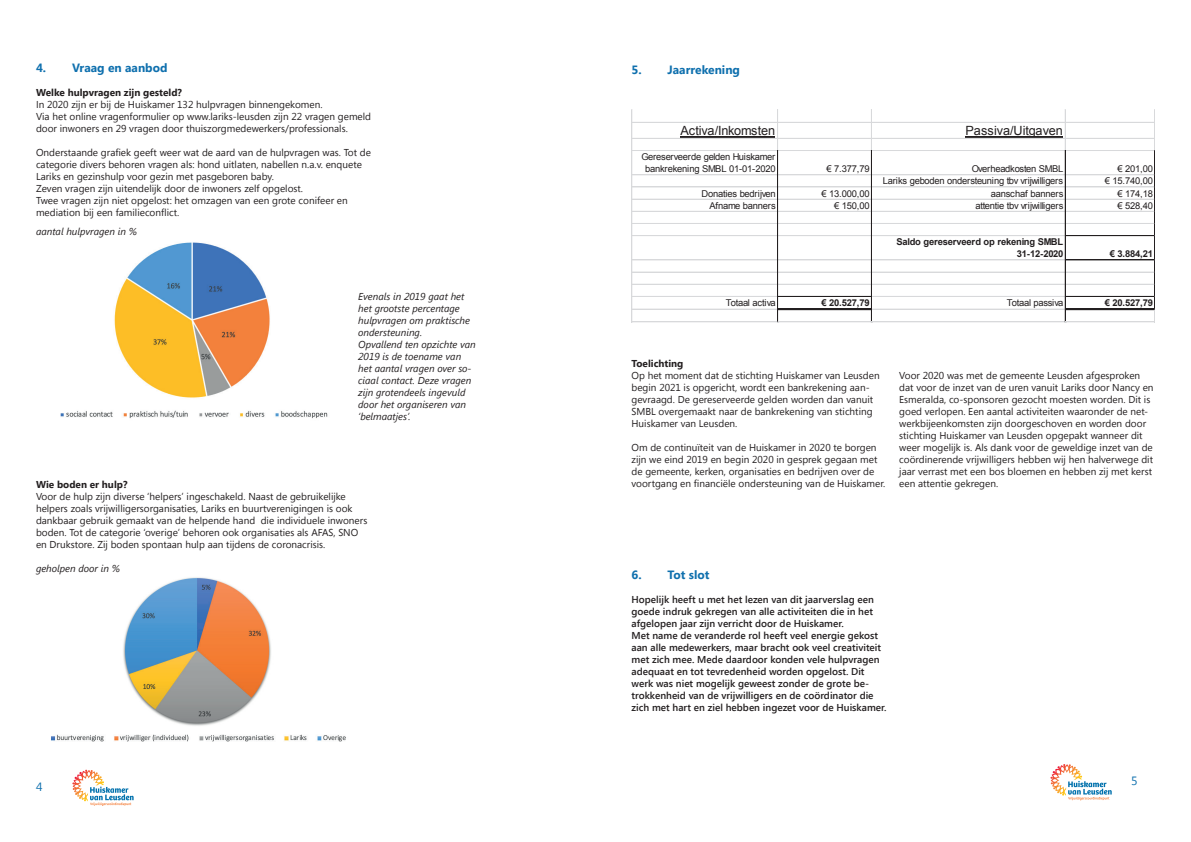
<style>
.page{position:relative;width:1191px;height:842px;background:#fff}
.page>*{position:absolute;margin:0;border:0;box-sizing:border-box;transform-origin:0 0}
.t1{font:12.7px "Arial";letter-spacing:-.01em;color:#231f20}
.t2{font:700 12px "Segoe UI";color:#0f70ae}
.t3{font:12px "Segoe UI";color:#0f70ae}
.t4{font:10px/12px "Segoe UI";color:#231f20}
.t5{font:600 10px/12px "Segoe UI";color:#231f20}
.t6{font:italic 10px/12px "Segoe UI";color:#231f20}
.t7{font:700 10px "Segoe UI";color:#231f20}
.t8{font:9.4px/12.2px "Arial";letter-spacing:-.03em;color:#231f20;text-align:center}
.t9{font:700 9.4px/12.2px "Arial";letter-spacing:-.03em;color:#231f20;text-align:right}
</style>
<div class="page">
<hr style="left:680px;top:136px;width:95px;height:2px;background:#231f20">
<hr style="left:965px;top:136px;width:97px;height:2px;background:#231f20">
<hr style="left:631px;top:150px;width:146px;height:1px;background:#d8d9db">
<hr style="left:777px;top:110px;width:1px;height:40px;background:#d8d9db">
<hr style="left:778px;top:150px;width:93px;height:1px;background:#d8d9db">
<hr style="left:871px;top:110px;width:1px;height:40px;background:#d8d9db">
<hr style="left:871px;top:150px;width:194px;height:1px;background:#d8d9db">
<hr style="left:1065px;top:110px;width:1px;height:40px;background:#d8d9db">
<hr style="left:1065px;top:150px;width:89px;height:1px;background:#d8d9db">
<hr style="left:1154px;top:110px;width:1px;height:40px;background:#d8d9db">
<hr style="left:631px;top:175px;width:146px;height:1px;background:#d8d9db">
<hr style="left:778px;top:175px;width:93px;height:1px;background:#d8d9db">
<hr style="left:871px;top:175px;width:194px;height:1px;background:#d8d9db">
<hr style="left:1065px;top:175px;width:89px;height:1px;background:#d8d9db">
<hr style="left:631px;top:187px;width:146px;height:1px;background:#d8d9db">
<hr style="left:778px;top:187px;width:93px;height:1px;background:#d8d9db">
<hr style="left:871px;top:187px;width:194px;height:1px;background:#d8d9db">
<hr style="left:1065px;top:187px;width:89px;height:1px;background:#d8d9db">
<hr style="left:631px;top:199px;width:146px;height:1px;background:#d8d9db">
<hr style="left:778px;top:199px;width:93px;height:1px;background:#d8d9db">
<hr style="left:871px;top:199px;width:194px;height:1px;background:#d8d9db">
<hr style="left:1065px;top:199px;width:89px;height:1px;background:#d8d9db">
<hr style="left:631px;top:211px;width:146px;height:1px;background:#d8d9db">
<hr style="left:778px;top:211px;width:93px;height:1px;background:#d8d9db">
<hr style="left:871px;top:211px;width:194px;height:1px;background:#d8d9db">
<hr style="left:1065px;top:211px;width:89px;height:1px;background:#d8d9db">
<hr style="left:631px;top:223px;width:146px;height:1px;background:#d8d9db">
<hr style="left:778px;top:223px;width:93px;height:1px;background:#d8d9db">
<hr style="left:871px;top:223px;width:194px;height:1px;background:#d8d9db">
<hr style="left:1065px;top:223px;width:89px;height:1px;background:#d8d9db">
<hr style="left:631px;top:235px;width:146px;height:1px;background:#d8d9db">
<hr style="left:778px;top:235px;width:93px;height:1px;background:#d8d9db">
<hr style="left:871px;top:235px;width:194px;height:1px;background:#d8d9db">
<hr style="left:1065px;top:235px;width:90px;height:1px;background:#231f20">
<hr style="left:631px;top:260px;width:146px;height:1px;background:#d8d9db">
<hr style="left:778px;top:260px;width:93px;height:1px;background:#d8d9db">
<hr style="left:871px;top:260px;width:194px;height:1px;background:#d8d9db">
<hr style="left:1065px;top:260px;width:90px;height:1px;background:#231f20">
<hr style="left:631px;top:272px;width:146px;height:1px;background:#d8d9db">
<hr style="left:778px;top:272px;width:93px;height:1px;background:#d8d9db">
<hr style="left:871px;top:272px;width:194px;height:1px;background:#d8d9db">
<hr style="left:1065px;top:272px;width:89px;height:1px;background:#d8d9db">
<hr style="left:631px;top:284px;width:146px;height:1px;background:#d8d9db">
<hr style="left:778px;top:284px;width:93px;height:1px;background:#d8d9db">
<hr style="left:871px;top:284px;width:194px;height:1px;background:#d8d9db">
<hr style="left:1065px;top:284px;width:89px;height:1px;background:#d8d9db">
<hr style="left:631px;top:296px;width:146px;height:1px;background:#d8d9db">
<hr style="left:778px;top:296px;width:93px;height:1px;background:#231f20">
<hr style="left:871px;top:296px;width:194px;height:1px;background:#d8d9db">
<hr style="left:1065px;top:296px;width:90px;height:1px;background:#231f20">
<hr style="left:631px;top:309px;width:146px;height:1px;background:#d8d9db">
<hr style="left:778px;top:308px;width:93px;height:1px;background:#231f20">
<hr style="left:778px;top:309px;width:93px;height:1px;background:#231f20">
<hr style="left:871px;top:309px;width:194px;height:1px;background:#d8d9db">
<hr style="left:1065px;top:308px;width:89px;height:1px;background:#231f20">
<hr style="left:1065px;top:309px;width:89px;height:1px;background:#231f20">
<hr style="left:631px;top:322px;width:146px;height:1px;background:#d8d9db">
<hr style="left:777px;top:150px;width:1px;height:172px;background:#231f20">
<hr style="left:778px;top:322px;width:93px;height:1px;background:#d8d9db">
<hr style="left:871px;top:150px;width:1px;height:172px;background:#231f20">
<hr style="left:871px;top:322px;width:194px;height:1px;background:#d8d9db">
<hr style="left:1065px;top:150px;width:1px;height:172px;background:#231f20">
<hr style="left:1154px;top:150px;width:1px;height:160px;background:#231f20">
<hr style="left:631px;top:110px;width:1px;height:212px;background:#d8d9db">
<hr style="left:631px;top:122px;width:524px;height:1px;background:#d8d9db">
<hr style="left:631px;top:138px;width:524px;height:1px;background:#d8d9db">
<svg style="left:1154px;top:309px;width:1px;height:13px"></svg>
<hr style="left:1065px;top:322px;width:90px;height:1px;background:#d8d9db">
<svg style="left:72px;top:770px;width:62px;height:36px"></svg>
<svg style="left:1050px;top:764px;width:61px;height:36px"></svg>
<img style="left:60px;top:242px;width:268px;height:177px">
<img style="left:51px;top:577px;width:295px;height:165px">
<p class="t2" style="left:36px;top:59px;width:133px">4. Vraag en aanbod</p>
<p class="t7" style="left:36px;top:86px;width:147px">Welke hulpvragen zijn gesteld?</p>
<p class="t4" style="left:36px;top:98px;width:337px">In 2020 zijn er bij de Huiskamer 132 hulpvragen binnengekomen.<br>Via het online vragenformulier op www.lariks-leusden zijn 22 vragen gemeld door inwoners en 29 vragen door thuiszorgmedewerkers/professionals.</p>
<p class="t4" style="left:36px;top:146px;width:336px">Onderstaande grafiek geeft weer wat de aard van de hulpvragen was. Tot de categorie divers behoren vragen als: hond uitlaten, nabellen n.a.v. enquete Lariks en gezinshulp voor gezin met pasgeboren baby.<br>Zeven vragen zijn uitendelijk door de inwoners zelf opgelost.<br>Twee vragen zijn niet opgelost: het omzagen van een grote conifeer en mediation bij een familieconflict.</p>
<p class="t6" style="left:36px;top:225px;width:102px">aantal hulpvragen in %</p>
<p class="t6" style="left:358px;top:290px;width:119px">Evenals in 2019 gaat het het grootste percentage hulpvragen om praktische ondersteuning.<br>Opvallend ten opzichte van<br>2019 is de toename van het aantal vragen over so&shy;ciaal contact. Deze vragen zijn grotendeels ingevuld door het organiseren van ‘belmaatjes’.</p>
<p class="t7" style="left:36px;top:477px;width:93px">Wie boden er hulp?</p>
<p class="t4" style="left:36px;top:490px;width:333px">Voor de hulp zijn diverse ‘helpers’ ingeschakeld. Naast de gebruikelijke helpers zoals vrijwilligersorganisaties, Lariks en buurtverenigingen is ook dankbaar gebruik gemaakt van de helpende hand die individuele inwoners boden. Tot de categorie ‘overige’ behoren ook organisaties als AFAS, SNO en Drukstore. Zij boden spontaan hulp aan tijdens de coronacrisis.</p>
<p class="t6" style="left:36px;top:561px;width:86px">geholpen door in %</p>
<p class="t3" style="left:36px;top:778px;width:8px">4</p>
<p class="t2" style="left:631px;top:61px;width:110px">5. Jaarrekening</p>
<p class="t1" style="left:680px;top:124px;width:96px">Activa/Inkomsten</p>
<p class="t1" style="left:965px;top:124px;width:99px">Passiva/Uitgaven</p>
<p class="t8" style="left:641px;top:151px;width:136px">Gereserveerde gelden Huiskamer bankrekening SMBL 01-01-2020</p>
<p class="t8" style="left:826px;top:163px;width:45px">€ 7.377,79</p>
<p class="t8" style="left:971px;top:163px;width:93px">Overheadkosten SMBL</p>
<p class="t8" style="left:1117px;top:163px;width:37px">€ 201,00</p>
<p class="t8" style="left:882px;top:175px;width:182px">Lariks geboden ondersteuning tbv vrijwilligers</p>
<p class="t8" style="left:1104px;top:175px;width:50px">€ 15.740,00</p>
<p class="t8" style="left:701px;top:187px;width:76px">Donaties bedrijven</p>
<p class="t8" style="left:821px;top:187px;width:50px">€ 13.000,00</p>
<p class="t8" style="left:991px;top:187px;width:74px">aanschaf banners</p>
<p class="t8" style="left:1117px;top:187px;width:37px">€ 174,18</p>
<p class="t8" style="left:709px;top:199px;width:68px">Afname banners</p>
<p class="t8" style="left:834px;top:199px;width:37px">€ 150,00</p>
<p class="t8" style="left:975px;top:199px;width:89px">attentie tbv vrijwilligers</p>
<p class="t8" style="left:1117px;top:199px;width:37px">€ 528,40</p>
<p class="t9" style="left:896px;top:236px;width:168px">Saldo gereserveerd op rekening SMBL<br>31-12-2020</p>
<p class="t9" style="left:1109px;top:248px;width:45px">€ 3.884,21</p>
<p class="t8" style="left:726px;top:297px;width:51px">Totaal activa</p>
<p class="t9" style="left:821px;top:297px;width:50px">€ 20.527,79</p>
<p class="t8" style="left:1007px;top:296px;width:58px">Totaal passiva</p>
<p class="t9" style="left:1104px;top:297px;width:50px">€ 20.527,79</p>
<p class="t7" style="left:631px;top:356px;width:53px">Toelichting</p>
<p class="t4" style="left:631px;top:369px;width:250px">Op het moment dat de stichting Huiskamer van Leusden begin 2021 is opgericht, wordt een bankrekening aan&shy;gevraagd. De gereserveerde gelden worden dan vanuit SMBL overgemaakt naar de bankrekening van stichting Huiskamer van Leusden.</p>
<p class="t4" style="left:631px;top:441px;width:255px">Om de continuïteit van de Huiskamer in 2020 te borgen zijn we eind 2019 en begin 2020 in gesprek gegaan met de gemeente, kerken, organisaties en bedrijven over de voortgang en financiële ondersteuning van de Huiskamer.</p>
<p class="t4" style="left:899px;top:369px;width:256px">Voor 2020 was met de gemeente Leusden afgesproken dat voor de inzet van de uren vanuit Lariks door Nancy en Esmeralda, co-sponsoren gezocht moesten worden. Dit is goed verlopen. Een aantal activiteiten waaronder de net&shy;werkbijeenkomsten zijn doorgeschoven en worden door stichting Huiskamer van Leusden opgepakt wanneer dit weer mogelijk is. Als dank voor de geweldige inzet van de coördinerende vrijwilligers hebben wij hen halverwege dit jaar verrast met een bos bloemen en hebben zij met kerst een attentie gekregen.</p>
<p class="t2" style="left:631px;top:566px;width:79px">6. Tot slot</p>
<p class="t5" style="left:631px;top:593px;width:256px">Hopelijk heeft u met het lezen van dit jaarverslag een goede indruk gekregen van alle activiteiten die in het afgelopen jaar zijn verricht door de Huiskamer.<br>Met name de veranderde rol heeft veel energie gekost aan alle medewerkers, maar bracht ook veel creativiteit met zich mee. Mede daardoor konden vele hulpvragen adequaat en tot tevredenheid worden opgelost. Dit werk was niet mogelijk geweest zonder de grote be&shy;trokkenheid van de vrijwilligers en de coördinator die zich met hart en ziel hebben ingezet voor de Huiskamer.</p>
<p class="t3" style="left:1131px;top:772px;width:8px">5</p>
</div>
